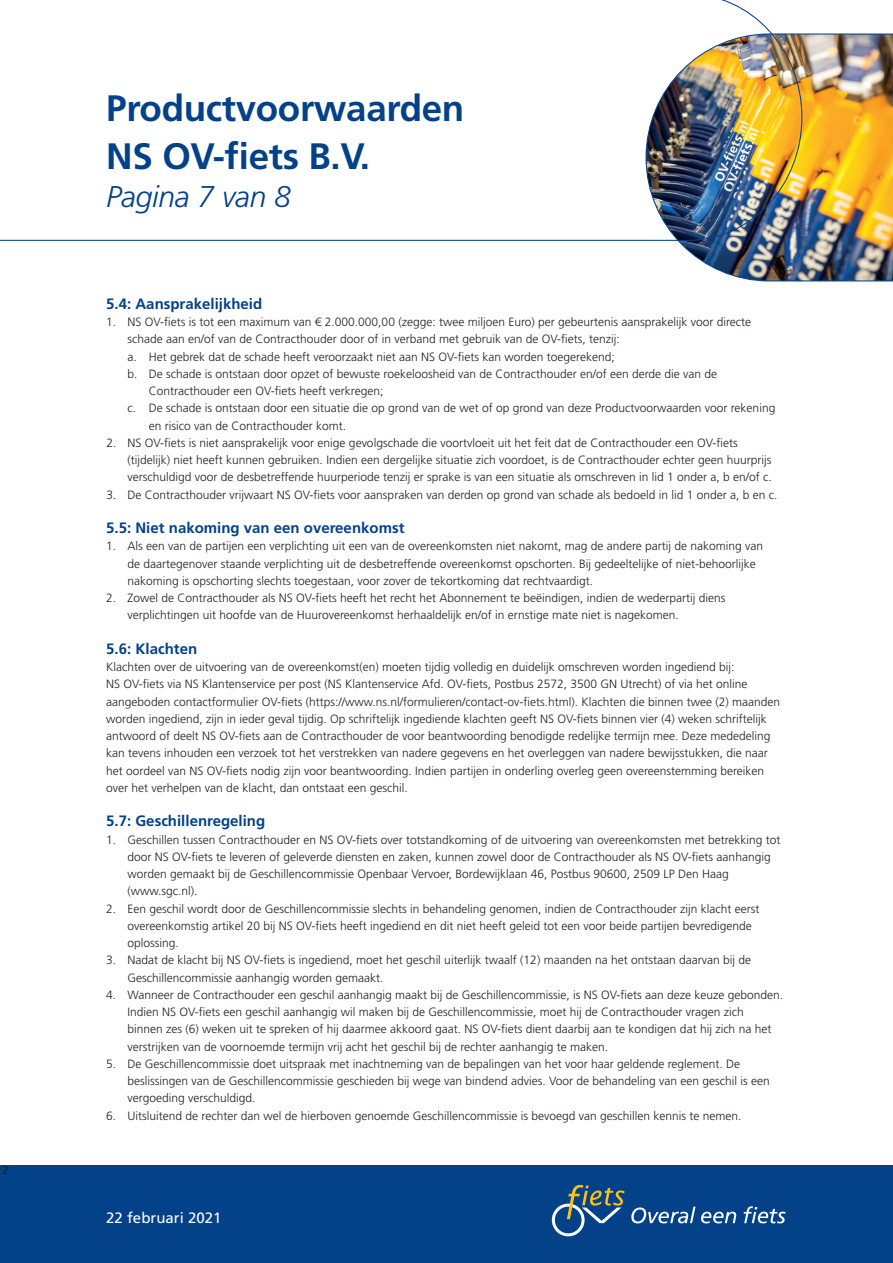
<style>
.page{position:relative;width:893px;height:1263px;background:#fff}
.page>*{position:absolute;margin:0;border:0;box-sizing:border-box;transform-origin:0 0}
.t1{font:700 36.75px/47.5px "Frutiger LT Std";letter-spacing:-.01em;color:#034189}
.t2{font:italic 300 30px "Frutiger LT Std";letter-spacing:-.01em;color:#034189}
.t3{font:700 15px "Frutiger LT Std";color:#034189}
.t4{font:15px "Frutiger LT Std";color:#fff}
.t5{font:300 12px/17.2px "Frutiger LT Std";color:#231f20}
.t6{font:11.25px "Frutiger LT Std";color:#231f20}
</style>
<div class="page">
<div style="left:0;top:1165px;width:893px;height:98px;background:#034189"></div>
<svg style="left:552px;top:1185px;width:72px;height:51px"></svg>
<svg style="left:631px;top:1206px;width:64px;height:17px"></svg>
<svg style="left:701px;top:1211px;width:35px;height:12px"></svg>
<svg style="left:744px;top:1206px;width:42px;height:17px"></svg>
<img style="left:678px;top:33px;width:215px;height:249px">
<svg style="left:0;top:0;width:803px;height:241px"></svg>
<p class="t6" style="left:2px;top:1163px;width:8px">2</p>
<h1 class="t1" style="left:106px;top:85px;width:359px">Productvoorwaarden<br>NS OV-fiets B.V.</h1>
<h2 class="t2" style="left:106px;top:180px;width:186px">Pagina 7 van 8</h2>
<p class="t3" style="left:106px;top:295px;width:157px">5.4: Aansprakelijkheid</p>
<p class="t5" style="left:106px;top:314px;width:646px">1. NS OV-fiets is tot een maximum van € 2.000.000,00 (zegge: twee miljoen Euro) per gebeurtenis aansprakelijk voor directe</p>
<p class="t5" style="left:128px;top:331px;width:494px">schade aan en/of van de Contracthouder door of in verband met gebruik van de OV-fiets, tenzij:</p>
<p class="t5" style="left:128px;top:348px;width:489px">a. Het gebrek dat de schade heeft veroorzaakt niet aan NS OV-fiets kan worden toegerekend;</p>
<p class="t5" style="left:128px;top:365px;width:591px">b. De schade is ontstaan door opzet of bewuste roekeloosheid van de Contracthouder en/of een derde die van de</p>
<p class="t5" style="left:149px;top:383px;width:236px">Contracthouder een OV-fiets heeft verkregen;</p>
<p class="t5" style="left:128px;top:400px;width:649px">c. De schade is ontstaan door een situatie die op grond van de wet of op grond van deze Productvoorwaarden voor rekening</p>
<p class="t5" style="left:149px;top:417px;width:199px">en risico van de Contracthouder komt.</p>
<p class="t5" style="left:128px;top:434px;width:646px;text-indent:-21px">2. NS OV-fiets is niet aansprakelijk voor enige gevolgschade die voortvloeit uit het feit dat de Contracthouder een OV-fiets (tijdelijk) niet heeft kunnen gebruiken. Indien een dergelijke situatie zich voordoet, is de Contracthouder echter geen huurprijs verschuldigd voor de desbetreffende huurperiode tenzij er sprake is van een situatie als omschreven in lid 1 onder a, b en/of c.</p>
<p class="t5" style="left:106px;top:486px;width:673px">3. De Contracthouder vrijwaart NS OV-fiets voor aanspraken van derden op grond van schade als bedoeld in lid 1 onder a, b en c.</p>
<p class="t3" style="left:106px;top:519px;width:300px">5.5: Niet nakoming van een overeenkomst</p>
<p class="t5" style="left:128px;top:538px;width:637px;text-indent:-21px">1. Als een van de partijen een verplichting uit een van de overeenkomsten niet nakomt, mag de andere partij de nakoming van de daartegenover staande verplichting uit de desbetreffende overeenkomst opschorten. Bij gedeeltelijke of niet-behoorlijke nakoming is opschorting slechts toegestaan, voor zover de tekortkoming dat rechtvaardigt.</p>
<p class="t5" style="left:128px;top:590px;width:599px;text-indent:-21px">2. Zowel de Contracthouder als NS OV-fiets heeft het recht het Abonnement te beëindigen, indien de wederpartij diens verplichtingen uit hoofde van de Huurovereenkomst herhaaldelijk en/of in ernstige mate niet is nagekomen.</p>
<p class="t3" style="left:106px;top:640px;width:92px">5.6: Klachten</p>
<p class="t5" style="left:106px;top:659px;width:675px">Klachten over de uitvoering van de overeenkomst(en) moeten tijdig volledig en duidelijk omschreven worden ingediend bij:<br>NS OV-fiets via NS Klantenservice per post (NS Klantenservice Afd. OV-fiets, Postbus 2572, 3500 GN Utrecht) of via het online aangeboden contactformulier OV-fiets (https://www.ns.nl/formulieren/contact-ov-fiets.html). Klachten die binnen twee (2) maanden worden ingediend, zijn in ieder geval tijdig. Op schriftelijk ingediende klachten geeft NS OV-fiets binnen vier (4) weken schriftelijk antwoord of deelt NS OV-fiets aan de Contracthouder de voor beantwoording benodigde redelijke termijn mee. Deze mededeling kan tevens inhouden een verzoek tot het verstrekken van nadere gegevens en het overleggen van nadere bewijsstukken, die naar het oordeel van NS OV-fiets nodig zijn voor beantwoording. Indien partijen in onderling overleg geen overeenstemming bereiken over het verhelpen van de klacht, dan ontstaat een geschil.</p>
<p class="t3" style="left:106px;top:812px;width:160px">5.7: Geschillenregeling</p>
<p class="t5" style="left:128px;top:831px;width:654px;text-indent:-21px">1. Geschillen tussen Contracthouder en NS OV-fiets over totstandkoming of de uitvoering van overeenkomsten met betrekking tot door NS OV-fiets te leveren of geleverde diensten en zaken, kunnen zowel door de Contracthouder als NS OV-fiets aanhangig worden gemaakt bij de Geschillencommissie Openbaar Vervoer, Bordewijklaan 46, Postbus 90600, 2509 LP Den Haag (www.sgc.nl).</p>
<p class="t5" style="left:128px;top:900px;width:633px;text-indent:-21px">2. Een geschil wordt door de Geschillencommissie slechts in behandeling genomen, indien de Contracthouder zijn klacht eerst overeenkomstig artikel 20 bij NS OV-fiets heeft ingediend en dit niet heeft geleid tot een voor beide partijen bevredigende oplossing.</p>
<p class="t5" style="left:128px;top:952px;width:625px;text-indent:-21px">3. Nadat de klacht bij NS OV-fiets is ingediend, moet het geschil uiterlijk twaalf (12) maanden na het ontstaan daarvan bij de<br>Geschillencommissie aanhangig worden gemaakt.</p>
<p class="t5" style="left:128px;top:986px;width:657px;text-indent:-21px">4. Wanneer de Contracthouder een geschil aanhangig maakt bij de Geschillencommissie, is NS OV-fiets aan deze keuze gebonden.<br>Indien NS OV-fiets een geschil aanhangig wil maken bij de Geschillencommissie, moet hij de Contracthouder vragen zich<br>binnen zes (6) weken uit te spreken of hij daarmee akkoord gaat. NS OV-fiets dient daarbij aan te kondigen dat hij zich na het verstrijken van de voornoemde termijn vrij acht het geschil bij de rechter aanhangig te maken.</p>
<p class="t5" style="left:128px;top:1055px;width:644px;text-indent:-21px">5. De Geschillencommissie doet uitspraak met inachtneming van de bepalingen van het voor haar geldende reglement. De beslissingen van de Geschillencommissie geschieden bij wege van bindend advies. Voor de behandeling van een geschil is een vergoeding verschuldigd.</p>
<p class="t5" style="left:106px;top:1107px;width:637px">6. Uitsluitend de rechter dan wel de hierboven genoemde Geschillencommissie is bevoegd van geschillen kennis te nemen.</p>
<p class="t4" style="left:106px;top:1209px;width:117px">22 februari 2021</p>
</div>
